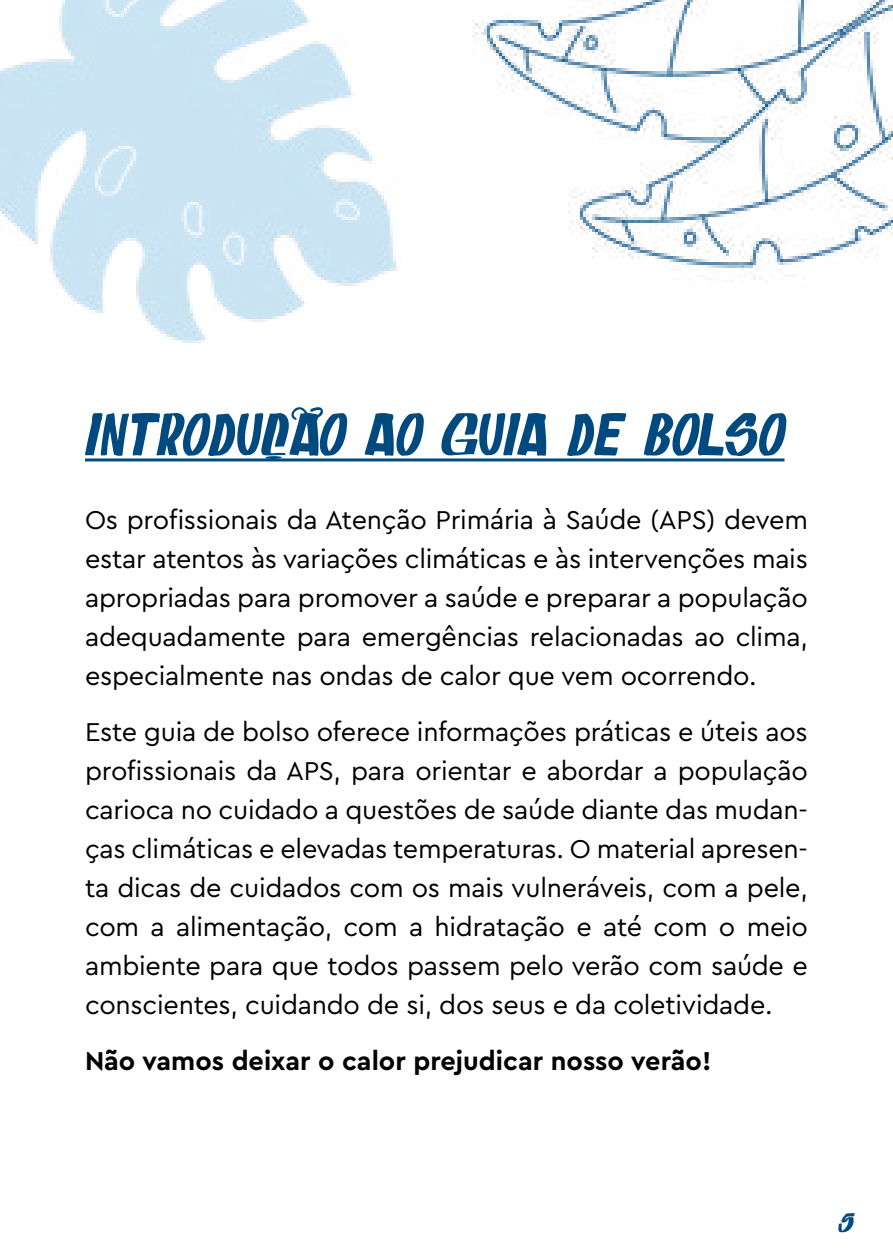
<style>
.page{position:relative;width:893px;height:1259px;background:#fff}
.page>*{position:absolute;margin:0;border:0;box-sizing:border-box;transform-origin:0 0}
.t1{font:60px "Ofertado Dia";letter-spacing:-.005em;color:#004a80}
.t2{font:27px/39px "Cera Pro";letter-spacing:-.01em;color:#000;text-align:justify}
.t3{font:700 27px "Cera Pro";color:#000}
.t4{font:27px "Ofertado Dia";color:#004a80}
</style>
<div class="page">
<hr style="left:85px;top:458px;width:699px;height:3px;background:#004a80">
<img style="left:473px;top:0;width:420px;height:280px">
<img style="left:0;top:0;width:396px;height:343px">
<h1 class="t1" style="left:85px;top:400px;width:701px">INTRODUÇÃO AO GUIA DE BOLSO</h1>
<p class="t2" style="left:85px;top:499px;width:724px">Os profissionais da Atenção Primária à Saúde (APS) devem estar atentos às variações climáticas e às intervenções mais apropriadas para promover a saúde e preparar a população adequadamente para emergências relacionadas ao clima, especialmente nas ondas de calor que vem ocorrendo.</p>
<p class="t2" style="left:85px;top:711px;width:724px">Este guia de bolso oferece informações práticas e úteis aos profissionais da APS, para orientar e abordar a população carioca no cuidado a questões de saúde diante das mudan&shy;ças climáticas e elevadas temperaturas. O material apresen&shy;ta dicas de cuidados com os mais vulneráveis, com a pele, com a alimentação, com a hidratação e até com o meio ambiente para que todos passem pelo verão com saúde e conscientes, cuidando de si, dos seus e da coletividade.</p>
<p class="t3" style="left:85px;top:1042px;width:628px">Não vamos deixar o calor prejudicar nosso verão!</p>
<p class="t4" style="left:838px;top:1206px;width:18px">5</p>
</div>
